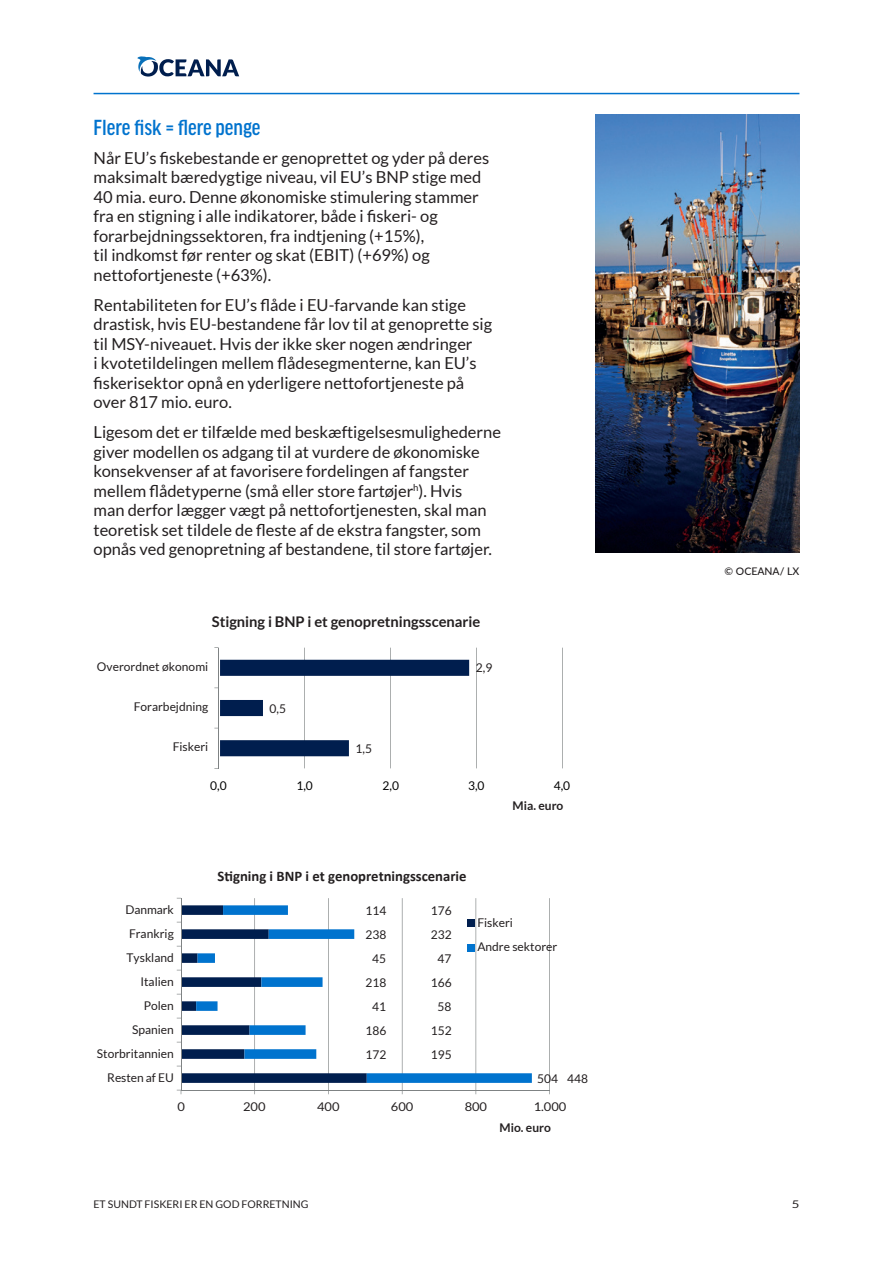
<style>
.page{position:relative;width:893px;height:1263px;background:#fff}
.page>*{position:absolute;margin:0;border:0;box-sizing:border-box;transform-origin:0 0}
.t1{font:500 condensed 23.25px "Good Headline OT";color:#0073ce}
.t2{font:16.5px/19.5px "Lato";color:#231f20}
.t3{font:700 14.7px "Lato";color:#231f20}
.t4{font:700 14.7px "Calibri";color:#231f20}
.t5{font:12px/24.2px "Lato";color:#231f20}
.t6{font:12px "Lato";color:#231f20;scale:1.08 1}
.t7{font:700 12px "Lato";color:#231f20}
.t8{font:12px "Lato";color:#000001}
.t9{font:10.5px "Lato";color:#231f20}
.t10{font:500 10.5px "Lato";color:#231f20}
.t11{font:10.5px "Lato";color:#231f20;scale:1.26 1}
</style>
<div class="page">
<svg style="left:137px;top:56px;width:102px;height:20px"></svg>
<hr style="left:94px;top:93px;width:705px;height:1px;background:#0073ce">
<hr style="left:304px;top:648px;width:1px;height:120px;background:#7f8384">
<hr style="left:390px;top:648px;width:1px;height:120px;background:#7f8384">
<hr style="left:476px;top:648px;width:1px;height:120px;background:#7f8384">
<hr style="left:562px;top:648px;width:1px;height:120px;background:#7f8384">
<hr style="left:218px;top:648px;width:1px;height:120px;background:#7f8384">
<svg style="left:214px;top:660px;width:255px;height:96px"></svg>
<hr style="left:254px;top:898px;width:1px;height:192px;background:#7f8384">
<hr style="left:328px;top:898px;width:1px;height:192px;background:#7f8384">
<hr style="left:402px;top:898px;width:1px;height:192px;background:#7f8384">
<hr style="left:476px;top:898px;width:1px;height:192px;background:#7f8384">
<hr style="left:549px;top:898px;width:1px;height:192px;background:#7f8384">
<svg style="left:367px;top:905px;width:165px;height:178px"></svg>
<hr style="left:181px;top:1090px;width:369px;height:1px;background:#7f8384">
<hr style="left:181px;top:898px;width:1px;height:192px;background:#7f8384">
<svg style="left:177px;top:905px;width:190px;height:178px"></svg>
<div style="left:467px;top:920px;width:7px;height:7px;background:#001e4e"></div>
<div style="left:467px;top:944px;width:7px;height:7px;background:#0073ce"></div>
<img style="left:595px;top:115px;width:204px;height:438px">
<h1 class="t1" style="left:94px;top:117px;width:169px">Flere fisk = flere penge</h1>
<p class="t2" style="left:94px;top:148px;width:397px">Når EU’s fiskebestande er genoprettet og yder på deres maksimalt bæredygtige niveau, vil EU’s BNP stige med 40 mia. euro. Denne økonomiske stimulering stammer fra en stigning i alle indikatorer, både i fiskeri- og forarbejdningssektoren, fra indtjening (+15%),<br>til indkomst før renter og skat (EBIT) (+69%) og nettofortjeneste (+63%).</p>
<p class="t2" style="left:94px;top:295px;width:400px">Rentabiliteten for EU’s flåde i EU-farvande kan stige drastisk, hvis EU-bestandene får lov til at genoprette sig til MSY-niveauet. Hvis der ikke sker nogen ændringer<br>i kvotetildelingen mellem flådesegmenterne, kan EU’s fiskerisektor opnå en yderligere nettofortjeneste på over 817 mio. euro.</p>
<p class="t2" style="left:94px;top:423px;width:409px">Ligesom det er tilfælde med beskæftigelsesmulighederne giver modellen os adgang til at vurdere de økonomiske konsekvenser af at favorisere fordelingen af fangster mellem flådetyperne (små eller store fartøjer<sup>h</sup>). Hvis<br>man derfor lægger vægt på nettofortjenesten, skal man teoretisk set tildele de fleste af de ekstra fangster, som opnås ved genopretning af bestandene, til store fartøjer.</p>
<p class="t3" style="left:212px;top:613px;width:270px">Stigning i BNP i et genopretningsscenarie</p>
<p class="t5" style="left:97px;top:654px;width:113px">Overordnet økonomi</p>
<p class="t5" style="left:476px;top:656px;width:18px">2,9</p>
<p class="t5" style="left:134px;top:694px;width:76px">Forarbejdning</p>
<p class="t5" style="left:270px;top:696px;width:18px">0,5</p>
<p class="t5" style="left:173px;top:735px;width:37px">Fiskeri</p>
<p class="t5" style="left:355px;top:736px;width:18px">1,5</p>
<p class="t8" style="left:210px;top:778px;width:18px">0,0</p>
<p class="t8" style="left:296px;top:778px;width:18px">1,0</p>
<p class="t8" style="left:383px;top:778px;width:18px">2,0</p>
<p class="t8" style="left:468px;top:778px;width:18px">3,0</p>
<p class="t8" style="left:554px;top:778px;width:18px">4,0</p>
<p class="t7" style="left:513px;top:799px;width:52px">Mia. euro</p>
<p class="t4" style="left:218px;top:866px;width:250px">Stigning i BNP i et genopretningsscenarie</p>
<p class="t5" style="left:125px;top:897px;width:50px">Danmark</p>
<p class="t5" style="left:365px;top:898px;width:22px">114</p>
<p class="t5" style="left:431px;top:898px;width:22px">176</p>
<p class="t5" style="left:129px;top:921px;width:46px">Frankrig</p>
<p class="t5" style="left:127px;top:945px;width:49px">Tyskland</p>
<p class="t5" style="left:365px;top:922px;width:22px">238</p>
<p class="t5" style="left:372px;top:946px;width:15px">45</p>
<p class="t5" style="left:431px;top:922px;width:22px">232</p>
<p class="t5" style="left:438px;top:946px;width:15px">47</p>
<p class="t5" style="left:477px;top:911px;width:81px">Fiskeri<br>Andre sektorer</p>
<p class="t5" style="left:140px;top:969px;width:35px">Italien</p>
<p class="t5" style="left:365px;top:970px;width:22px">218</p>
<p class="t5" style="left:431px;top:970px;width:22px">166</p>
<p class="t5" style="left:144px;top:993px;width:32px">Polen</p>
<p class="t5" style="left:372px;top:994px;width:15px">41</p>
<p class="t5" style="left:438px;top:994px;width:15px">58</p>
<p class="t5" style="left:132px;top:1017px;width:43px">Spanien</p>
<p class="t5" style="left:365px;top:1018px;width:22px">186</p>
<p class="t5" style="left:431px;top:1018px;width:22px">152</p>
<p class="t5" style="left:97px;top:1041px;width:78px">Storbritannien</p>
<p class="t5" style="left:365px;top:1042px;width:22px">172</p>
<p class="t5" style="left:431px;top:1042px;width:22px">195</p>
<p class="t5" style="left:107px;top:1065px;width:68px">Resten af EU</p>
<p class="t5" style="left:537px;top:1066px;width:22px">504</p>
<p class="t5" style="left:567px;top:1066px;width:22px">448</p>
<p class="t6" style="left:178px;top:1100px;width:8px">0</p>
<p class="t6" style="left:243px;top:1100px;width:22px">200</p>
<p class="t6" style="left:317px;top:1100px;width:22px">400</p>
<p class="t6" style="left:391px;top:1100px;width:22px">600</p>
<p class="t6" style="left:465px;top:1100px;width:22px">800</p>
<p class="t6" style="left:534px;top:1100px;width:32px">1.000</p>
<p class="t7" style="left:500px;top:1120px;width:53px">Mio. euro</p>
<p class="t10" style="left:725px;top:563px;width:76px">© OCEANA/ LX</p>
<p class="t9" style="left:94px;top:1198px;width:217px">ET SUNDT FISKERI ER EN GOD FORRETNING</p>
<p class="t11" style="left:792px;top:1198px;width:8px">5</p>
</div>
